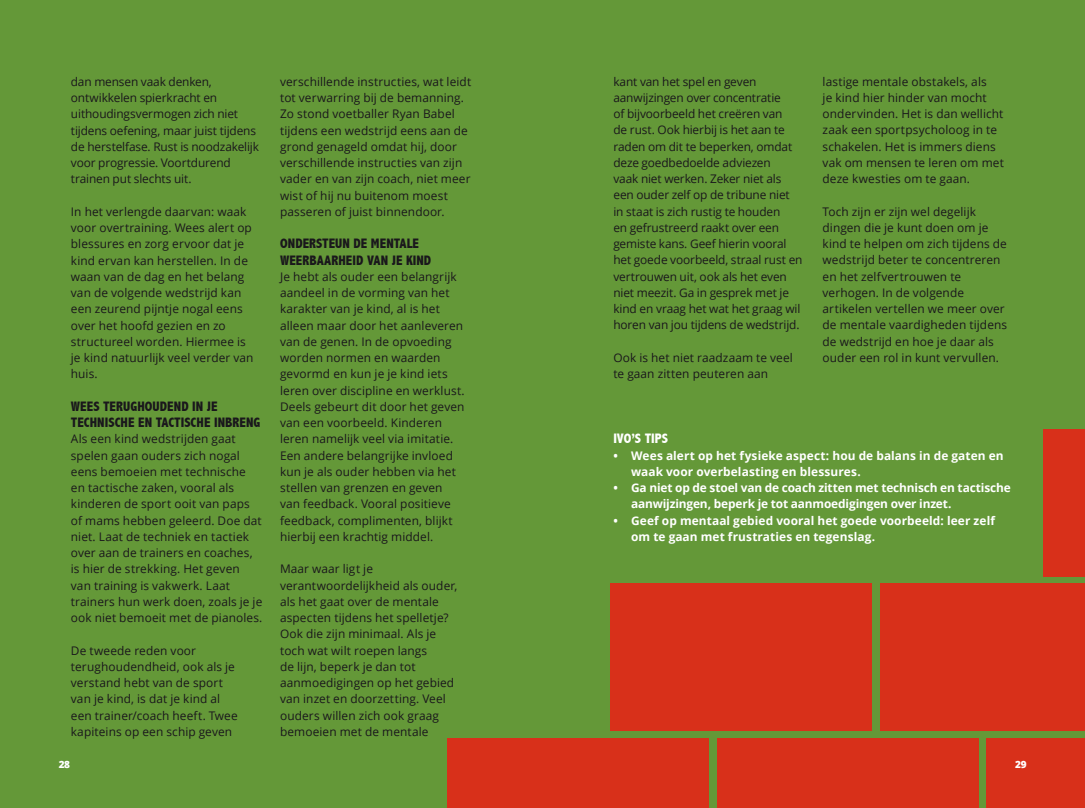
<style>
.page{position:relative;width:1085px;height:808px;background:#fff}
.page>*{position:absolute;margin:0;border:0;box-sizing:border-box;transform-origin:0 0}
.t1{font:800 condensed 13.75px/16.5px "Abadi";letter-spacing:.005em;color:#1a171c}
.t2{font:800 condensed 13.75px "Abadi";color:#fff}
.t3{font:11.88px/16.2px "Open Sans";letter-spacing:.005em;color:#1a171c}
.t4{font:700 11.88px/16.2px "Open Sans";letter-spacing:.005em;color:#fff}
.t5{font:800 10px "Open Sans";color:#fff}
</style>
<div class="page">
<div style="left:0;top:0;width:1084px;height:808px;background:#649838"></div>
<div style="left:716px;top:738px;width:262px;height:70px;background:#d8301a"></div>
<div style="left:447px;top:738px;width:262px;height:70px;background:#d8301a"></div>
<div style="left:880px;top:584px;width:204px;height:147px;background:#d8301a"></div>
<div style="left:610px;top:584px;width:262px;height:147px;background:#d8301a"></div>
<div style="left:986px;top:738px;width:98px;height:70px;background:#d8301a"></div>
<div style="left:1043px;top:429px;width:41px;height:147px;background:#d8301a"></div>
<p class="t3" style="left:71px;top:73px;width:189px">dan mensen vaak denken, ontwikkelen spierkracht en uithoudingsvermogen zich niet tijdens oefening, maar juist tijdens de herstelfase. Rust is noodzakelijk voor progressie. Voortdurend trainen put slechts uit.</p>
<p class="t3" style="left:71px;top:203px;width:184px">In het verlengde daarvan: waak voor overtraining. Wees alert op blessures en zorg ervoor dat je kind ervan kan herstellen. In de waan van de dag en het belang van de volgende wedstrijd kan een zeurend pijntje nogal eens over het hoofd gezien en zo structureel worden. Hiermee is je kind natuurlijk veel verder van huis.</p>
<p class="t1" style="left:71px;top:398px;width:191px">WEES TERUGHOUDEND IN JE<br>TECHNISCHE EN TACTISCHE INBRENG</p>
<p class="t3" style="left:71px;top:431px;width:193px">Als een kind wedstrijden gaat spelen gaan ouders zich nogal eens bemoeien met technische en tactische zaken, vooral als kinderen de sport ooit van paps of mams hebben geleerd. Doe dat niet. Laat de techniek en tactiek over aan de trainers en coaches, is hier de strekking. Het geven van training is vakwerk. Laat trainers hun werk doen, zoals je je ook niet bemoeit met de pianoles.</p>
<p class="t3" style="left:71px;top:642px;width:168px">De tweede reden voor terughoudendheid, ook als je verstand hebt van de sport van je kind, is dat je kind al een trainer/coach heeft. Twee kapiteins op een schip geven</p>
<p class="t3" style="left:280px;top:73px;width:193px">verschillende instructies, wat leidt tot verwarring bij de bemanning.<br>Zo stond voetballer Ryan Babel tijdens een wedstrijd eens aan de grond genageld omdat hij, door verschillende instructies van zijn vader en van zijn coach, niet meer wist of hij nu buitenom moest passeren of juist binnendoor.</p>
<p class="t1" style="left:280px;top:236px;width:153px">ONDERSTEUN DE MENTALE<br>WEERBAARHEID VAN JE KIND</p>
<p class="t3" style="left:280px;top:268px;width:186px">Je hebt als ouder een belangrijk aandeel in de vorming van het karakter van je kind, al is het alleen maar door het aanleveren van de genen. In de opvoeding worden normen en waarden gevormd en kun je je kind iets leren over discipline en werklust.<br>Deels gebeurt dit door het geven van een voorbeeld. Kinderen leren namelijk veel via imitatie.<br>Een andere belangrijke invloed kun je als ouder hebben via het stellen van grenzen en geven van feedback. Vooral positieve feedback, complimenten, blijkt hierbij een krachtig middel.</p>
<p class="t3" style="left:280px;top:561px;width:179px">Maar waar ligt je verantwoordelijkheid als ouder, als het gaat over de mentale aspecten tijdens het spelletje?<br>Ook die zijn minimaal. Als je toch wat wilt roepen langs<br>de lijn, beperk je dan tot aanmoedigingen op het gebied van inzet en doorzetting. Veel ouders willen zich ook graag bemoeien met de mentale</p>
<p class="t3" style="left:613px;top:73px;width:191px">kant van het spel en geven aanwijzingen over concentratie<br>of bijvoorbeeld het creëren van<br>de rust. Ook hierbij is het aan te raden om dit te beperken, omdat deze goedbedoelde adviezen<br>vaak niet werken. Zeker niet als een ouder zelf op de tribune niet in staat is zich rustig te houden<br>en gefrustreerd raakt over een gemiste kans. Geef hierin vooral het goede voorbeeld, straal rust en vertrouwen uit, ook als het even niet meezit. Ga in gesprek met je kind en vraag het wat het graag wil horen van jou tijdens de wedstrijd.</p>
<p class="t3" style="left:613px;top:349px;width:181px">Ook is het niet raadzaam te veel te gaan zitten peuteren aan</p>
<p class="t3" style="left:822px;top:73px;width:183px">lastige mentale obstakels, als<br>je kind hier hinder van mocht ondervinden. Het is dan wellicht zaak een sportpsycholoog in te schakelen. Het is immers diens vak om mensen te leren om met deze kwesties om te gaan.</p>
<p class="t3" style="left:822px;top:203px;width:186px">Toch zijn er zijn wel degelijk dingen die je kunt doen om je kind te helpen om zich tijdens de wedstrijd beter te concentreren en het zelfvertrouwen te verhogen. In de volgende artikelen vertellen we meer over de mentale vaardigheden tijdens de wedstrijd en hoe je daar als ouder een rol in kunt vervullen.</p>
<p class="t2" style="left:613px;top:431px;width:56px">IVO’S TIPS</p>
<p class="t4" style="left:631px;top:447px;width:374px;text-indent:-18px">• Wees alert op het fysieke aspect: hou de balans in de gaten en waak voor overbelasting en blessures.</p>
<p class="t4" style="left:631px;top:479px;width:381px;text-indent:-18px">• Ga niet op de stoel van de coach zitten met technisch en tactische aanwijzingen, beperk je tot aanmoedigingen over inzet.</p>
<p class="t4" style="left:631px;top:512px;width:365px;text-indent:-18px">• Geef op mentaal gebied vooral het goede voorbeeld: leer zelf om te gaan met frustraties en tegenslag.</p>
<p class="t5" style="left:59px;top:757px;width:13px">28</p>
<p class="t5" style="left:1015px;top:757px;width:13px">29</p>
</div>
